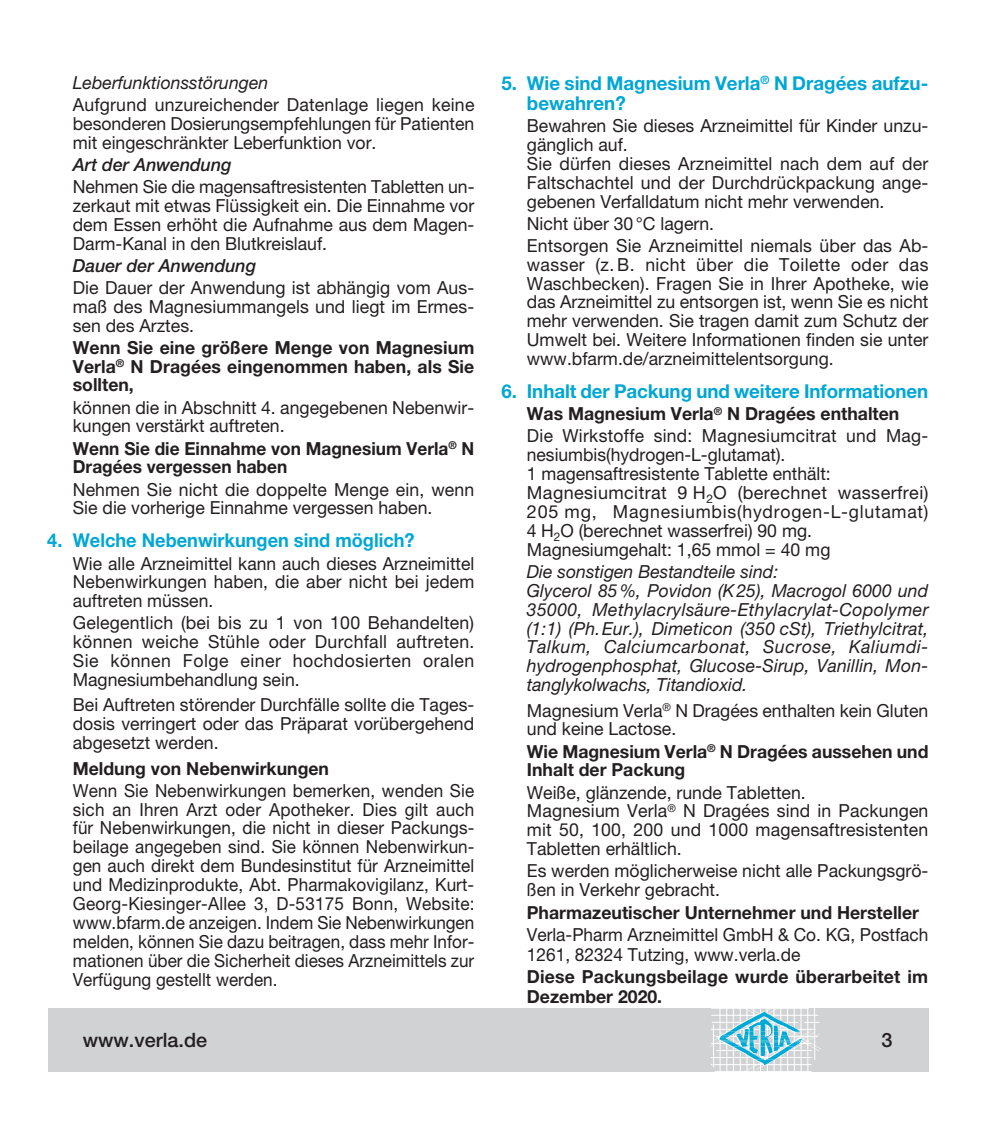
<style>
.page{position:relative;width:1004px;height:1147px;background:#fff}
.page>*{position:absolute;margin:0;border:0;box-sizing:border-box;transform-origin:0 0}
.t1{font:500 19.8px "Helvetica Neue LT Pro";color:#231f20}
.t2{font:700 19.12px/20.2px "Helvetica Neue LT Pro";color:#00a7d5}
.t3{font:700 19.12px "Helvetica Neue LT Pro";color:#00a7d5;scale:.95 1}
.t4{font:18px/18.9px "Helvetica Neue LT Pro";color:#231f20}
.t5{font:18px/18.9px "Helvetica Neue LT Pro";color:#231f20;text-align:justify;scale:.95 1}
.t6{font:italic 18px/18.9px "Helvetica Neue LT Pro";letter-spacing:.01em;color:#231f20}
.t7{font:700 18px/18.9px "Helvetica Neue LT Pro";color:#231f20}
.t8{font:18px/22.1px "Helvetica Neue LT Pro";letter-spacing:.02em;color:#231f20}
.t9{font:18px/19.3px "Helvetica Neue LT Pro";color:#231f20;scale:.96 1}
.t10{font:700 18px/18.9px "Helvetica Neue LT Pro";color:#231f20;scale:.96 1}
.t11{font:italic 500 18px "Helvetica Neue LT Pro";color:#231f20}
.s1{font-weight:700}
</style>
<div class="page">
<div style="left:48px;top:1008px;width:880px;height:63px;background:#d1d2d4"></div>
<svg style="left:709px;top:1008px;width:112px;height:64px"></svg>
<p class="t6" style="left:73px;top:73px;width:197px">Leberfunktionsstörungen</p>
<p class="t4" style="left:73px;top:95px;width:403px;text-align:justify">Aufgrund unzureichender Datenlage liegen keine besonderen Dosierungsempfehlungen für Patienten mit eingeschränkter Leberfunktion vor.</p>
<p class="t11" style="left:73px;top:154px;width:160px">Art der Anwendung</p>
<p class="t4" style="left:73px;top:177px;width:403px;text-align:justify">Nehmen Sie die magensaftresistenten Tabletten un&shy;zerkaut mit etwas Flüssigkeit ein. Die Einnahme vor dem Essen erhöht die Aufnahme aus dem Magen-Darm-Kanal in den Blutkreislauf.</p>
<p class="t11" style="left:73px;top:254px;width:185px">Dauer der Anwendung</p>
<p class="t4" style="left:73px;top:277px;width:403px;text-align:justify">Die Dauer der Anwendung ist abhängig vom Aus&shy;maß des Magnesiummangels und liegt im Ermes&shy;sen des Arztes.</p>
<p class="t7" style="left:73px;top:337px;width:403px;text-align:justify">Wenn Sie eine größere Menge von Magnesium Verla<sup>®</sup> N Dragées eingenommen haben, als Sie sollten,</p>
<p class="t4" style="left:73px;top:397px;width:403px">können die in Abschnitt 4. angegebenen Nebenwir&shy;kungen verstärkt auftreten.</p>
<p class="t10" style="left:73px;top:438px;width:419px">Wenn Sie die Einnahme von Magnesium Verla<sup>®</sup> N<br>Dragées vergessen haben</p>
<p class="t4" style="left:73px;top:479px;width:403px">Nehmen Sie nicht die doppelte Menge ein, wenn<br>Sie die vorherige Einnahme vergessen haben.</p>
<p class="t3" style="left:47px;top:529px;width:388px">4. Welche Nebenwirkungen sind möglich?</p>
<p class="t4" style="left:73px;top:553px;width:403px;text-align:justify">Wie alle Arzneimittel kann auch dieses Arzneimittel Nebenwirkungen haben, die aber nicht bei jedem auftreten müssen.</p>
<p class="t4" style="left:73px;top:613px;width:403px;text-align:justify">Gelegentlich (bei bis zu 1 von 100 Behandelten) können weiche Stühle oder Durchfall auftreten.<br>Sie können Folge einer hochdosierten oralen Magnesiumbehandlung sein.</p>
<p class="t4" style="left:73px;top:695px;width:403px;text-align:justify">Bei Auftreten störender Durchfälle sollte die Tages&shy;dosis verringert oder das Präparat vorübergehend abgesetzt werden.</p>
<p class="t7" style="left:73px;top:758px;width:258px">Meldung von Nebenwirkungen</p>
<p class="t5" style="left:73px;top:780px;width:424px">Wenn Sie Nebenwirkungen bemerken, wenden Sie sich an Ihren Arzt oder Apotheker. Dies gilt auch für Nebenwirkungen, die nicht in dieser Packungs&shy;beilage angegeben sind. Sie können Nebenwirkun&shy;gen auch direkt dem Bundesinstitut für Arzneimittel und Medizinprodukte, Abt. Pharmakovigilanz, Kurt-Georg-Kiesinger-Allee 3, D-53175 Bonn, Website: www.bfarm.de anzeigen. Indem Sie Nebenwirkungen melden, können Sie dazu beitragen, dass mehr Infor&shy;mationen über die Sicherheit dieses Arzneimittels zur Verfügung gestellt werden.</p>
<p class="t2" style="left:527px;top:72px;width:403px;text-indent:-26px">5. Wie sind Magnesium Verla<sup>®</sup> N Dragées aufzu&shy;bewahren?</p>
<p class="t4" style="left:527px;top:116px;width:403px">Bewahren Sie dieses Arzneimittel für Kinder unzu&shy;gänglich auf.<br>Sie dürfen dieses Arzneimittel nach dem auf der Faltschachtel und der Durchdrückpackung ange&shy;gebenen Verfalldatum nicht mehr verwenden.</p>
<p class="t4" style="left:527px;top:212px;width:403px;line-height:22.1px">Nicht über 30°C lagern.<br>Entsorgen Sie Arzneimittel niemals über das Ab-</p>
<p class="t4" style="left:527px;top:254px;width:403px;text-align:justify">wasser (z.B. nicht über die Toilette oder das Waschbecken). Fragen Sie in Ihrer Apotheke, wie das Arzneimittel zu entsorgen ist, wenn Sie es nicht mehr verwenden. Sie tragen damit zum Schutz der Umwelt bei. Weitere Informationen finden sie unter www.bfarm.de/arzneimittelentsorgung.</p>
<p class="t2" style="left:501px;top:381px;width:428px">6. Inhalt der Packung und weitere Informationen</p>
<p class="t8" style="left:527px;top:402px;width:401px"><span class="s1">Was Magnesium Verla</span><sup>®</sup> <span class="s1">N Dragées enthalten<br></span>Die Wirkstoffe sind: Magnesiumcitrat und Mag-</p>
<p class="t4" style="left:527px;top:445px;width:403px">nesiumbis(hydrogen-L-glutamat).<br>1 magensaftresistente Tablette enthält:<br>Magnesiumcitrat 9 H<sub>2</sub>O (berechnet wasserfrei)<br>205 mg, Magnesiumbis(hydrogen-L-glutamat)<br>4 H<sub>2</sub>O (berechnet wasserfrei) 90 mg.<br>Magnesiumgehalt: 1,65 mmol = 40 mg</p>
<p class="t6" style="left:527px;top:562px;width:403px">Die sonstigen Bestandteile sind:<br>Glycerol 85%, Povidon (K25), Macrogol 6000 und 35000, Methylacrylsäure-Ethylacrylat-Copolymer (1:1) (Ph.Eur.), Dimeticon (350 cSt), Triethylcitrat, Talkum, Calciumcarbonat, Sucrose, Kaliumdi&shy;hydrogenphosphat, Glucose-Sirup, Vanillin, Mon&shy;tanglykolwachs, Titandioxid.</p>
<p class="t4" style="left:527px;top:700px;width:403px">Magnesium Verla<sup>®</sup> N Dragées enthalten kein Gluten und keine Lactose.</p>
<p class="t7" style="left:527px;top:741px;width:403px">Wie Magnesium Verla<sup>®</sup> N Dragées aussehen und<br>Inhalt der Packung</p>
<p class="t4" style="left:527px;top:782px;width:403px">Weiße, glänzende, runde Tabletten.<br>Magnesium Verla<sup>®</sup> N Dragées sind in Packungen mit 50, 100, 200 und 1000 magensaftresistenten Tabletten erhältlich.</p>
<p class="t4" style="left:527px;top:861px;width:403px">Es werden möglicherweise nicht alle Packungsgrö&shy;ßen in Verkehr gebracht.</p>
<p class="t7" style="left:527px;top:902px;width:393px">Pharmazeutischer Unternehmer und Hersteller</p>
<p class="t9" style="left:527px;top:925px;width:419px">Verla-Pharm Arzneimittel GmbH &amp; Co. KG, Postfach<br>1261, 82324 Tutzing, www.verla.de</p>
<p class="t7" style="left:527px;top:966px;width:402px">Diese Packungsbeilage wurde überarbeitet im<br>Dezember 2020.</p>
<p class="t1" style="left:83px;top:1028px;width:126px">www.verla.de</p>
<p class="t1" style="left:881px;top:1028px;width:13px">3</p>
</div>
